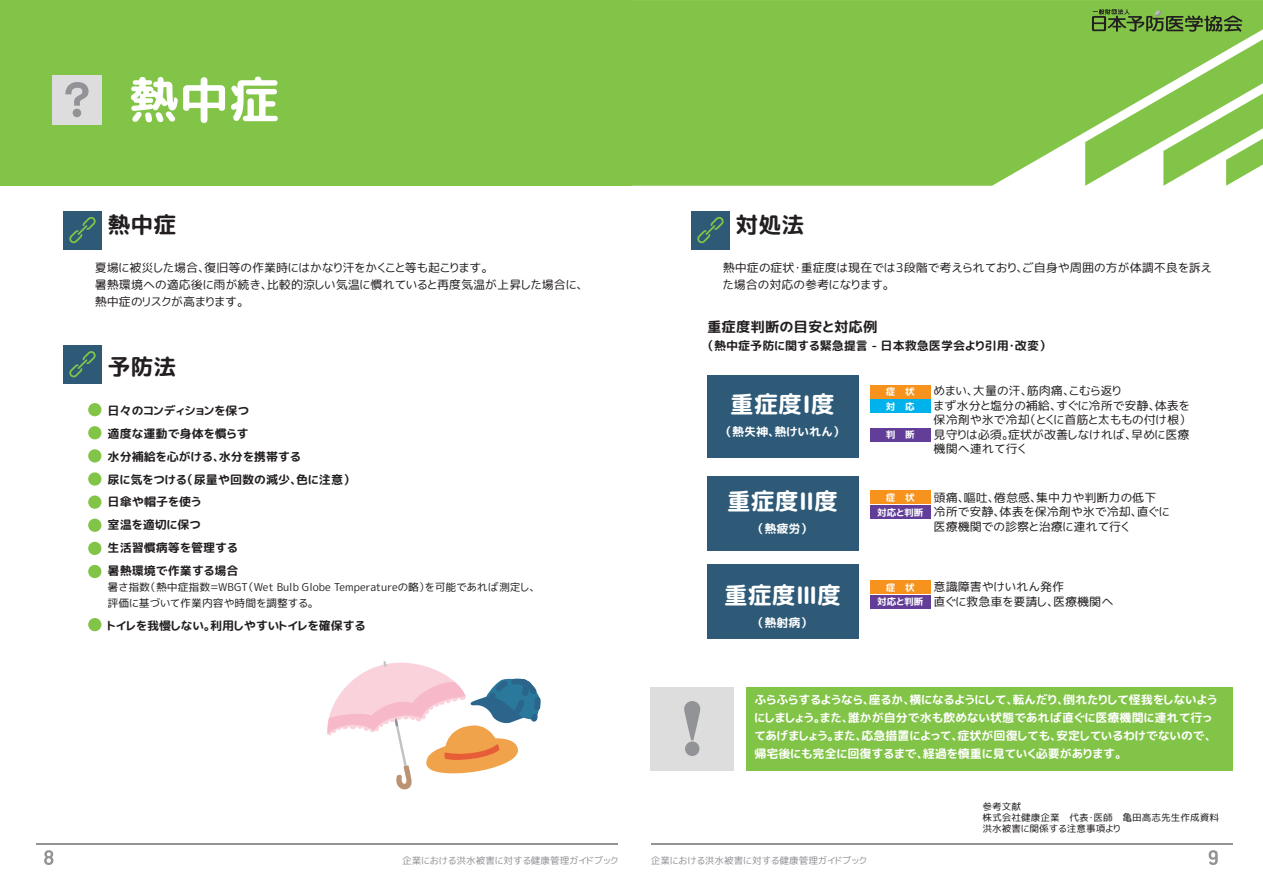
<style>
.page{position:relative;width:1263px;height:893px;background:#fff}
.page>*{position:absolute;margin:0;border:0;box-sizing:border-box;transform-origin:0 0}
.t1{font:50.4px "rounded x mgenplus 2 cp bold";color:#fff}
.t2{font:24.15px "rounded x mgenplus 2 cp bold";color:#fff}
.t3{font:22.95px "rounded x mgenplus 2 cp bold";color:#231f20}
.t4{font:14.55px "rounded x mgenplus 2 cp bold";color:#231f20}
.t5{font:12.15px/14.5px "rounded x mgenplus 2 cp regular";color:#231f20}
.t6{font:12.15px/18.1px "rounded x mgenplus 2 cp bold";color:#fff}
.t7{font:12.15px/23px "rounded x mgenplus 2 cp bold";color:#231f20}
.t8{font:10.8px/15.8px "rounded x mgenplus 2 cp regular";color:#231f20}
.t9{font:9.6px "rounded x mgenplus 2 cp regular";color:#929397}
.t10{font:9.6px/10.8px "rounded x mgenplus 2 cp regular";color:#231f20}
.t11{font:9.6px/14.7px "rounded x mgenplus 2 cp bold";color:#fff;text-align:center}
</style>
<div class="page">
<div style="left:0;top:0;width:631px;height:186px;background:#82c447"></div>
<svg style="left:44px;top:850px;width:9px;height:15px"></svg>
<hr style="left:36px;top:843px;width:582px;height:2px;background:#929397">
<div style="left:650px;top:687px;width:84px;height:83px;background:#ddddde"></div>
<div style="left:747px;top:687px;width:486px;height:83px;background:#82c447"></div>
<svg style="left:631px;top:0;width:632px;height:186px;background:#8cc855"></svg>
<hr style="left:651px;top:843px;width:582px;height:1px;background:#929397">
<div style="left:52px;top:75px;width:50px;height:50px;background:#ddddde"></div>
<div style="left:691px;top:211px;width:39px;height:38px;background:#2e5a78"></div>
<div style="left:63px;top:345px;width:39px;height:39px;background:#2e5a78"></div>
<div style="left:63px;top:211px;width:39px;height:38px;background:#2e5a78"></div>
<div style="left:870px;top:385px;width:61px;height:13px;background:#f7931d"></div>
<div style="left:870px;top:399px;width:61px;height:14px;background:#00b2eb"></div>
<div style="left:870px;top:428px;width:61px;height:13px;background:#623e99"></div>
<div style="left:870px;top:490px;width:61px;height:14px;background:#f7931d"></div>
<div style="left:870px;top:505px;width:61px;height:13px;background:#623e99"></div>
<div style="left:870px;top:580px;width:61px;height:14px;background:#f7931d"></div>
<div style="left:870px;top:595px;width:61px;height:13px;background:#623e99"></div>
<div style="left:707px;top:375px;width:151px;height:82px;background:#2e5a78"></div>
<div style="left:707px;top:477px;width:151px;height:74px;background:#2e5a78"></div>
<div style="left:707px;top:564px;width:151px;height:75px;background:#2e5a78"></div>
<div style="left:88px;top:618px;width:13px;height:13px;background:#82c447;border-radius:50%"></div>
<div style="left:88px;top:565px;width:13px;height:13px;background:#82c447;border-radius:50%"></div>
<div style="left:88px;top:542px;width:13px;height:13px;background:#82c447;border-radius:50%"></div>
<div style="left:88px;top:519px;width:13px;height:13px;background:#82c447;border-radius:50%"></div>
<div style="left:88px;top:495px;width:13px;height:14px;background:#82c447;border-radius:50%"></div>
<div style="left:88px;top:472px;width:13px;height:14px;background:#82c447;border-radius:50%"></div>
<div style="left:88px;top:449px;width:13px;height:13px;background:#82c447;border-radius:50%"></div>
<div style="left:88px;top:426px;width:13px;height:13px;background:#82c447;border-radius:50%"></div>
<div style="left:88px;top:403px;width:13px;height:13px;background:#82c447;border-radius:50%"></div>
<svg style="left:327px;top:661px;width:214px;height:129px"></svg>
<svg style="left:65px;top:82px;width:24px;height:24px"></svg>
<div style="left:73px;top:109px;width:7px;height:7px;background:#929397;border-radius:50%"></div>
<div style="left:73px;top:109px;width:8px;height:8px;border:2px solid #929397;border-radius:50%"></div>
<svg style="left:69px;top:351px;width:27px;height:26px"></svg>
<svg style="left:69px;top:217px;width:27px;height:26px"></svg>
<svg style="left:697px;top:217px;width:27px;height:26px"></svg>
<svg style="left:684px;top:701px;width:16px;height:55px"></svg>
<svg style="left:1092px;top:9px;width:150px;height:23px;background:#638d3a"></svg>
<svg style="left:1209px;top:850px;width:9px;height:15px"></svg>
<h1 class="t1" style="left:128px;top:64px;width:153px">熱中症</h1>
<h3 class="t3" style="left:108px;top:209px;width:70px">熱中症</h3>
<p class="t5" style="left:95px;top:259px;width:489px;line-height:17px">夏場に被災した場合、復旧等の作業時にはかなり汗をかくこと等も起こります。<br>暑熱環境への適応後に雨が続き、比較的涼しい気温に慣れていると再度気温が上昇した場合に、熱中症のリスクが高まります。</p>
<h3 class="t3" style="left:108px;top:350px;width:70px">予防法</h3>
<p class="t7" style="left:108px;top:399px;width:244px">日々のコンディションを保つ<br>適度な運動で身体を慣らす<br>水分補給を心がける、水分を携帯する<br>尿に気をつける（尿量や回数の減少、色に注意）日傘や帽子を使う<br>室温を適切に保つ<br>生活習慣病等を管理する<br>暑熱環境で作業する場合</p>
<p class="t8" style="left:108px;top:579px;width:429px">暑さ指数（熱中症指数＝WBGT（Wet Bulb Globe Temperatureの略）を可能であれば測定し、評価に基づいて作業内容や時間を調整する。</p>
<p class="t7" style="left:108px;top:614px;width:259px">トイレを我慢しない。利用しやすいトイレを確保する</p>
<p class="t9" style="left:402px;top:854px;width:218px">企業における洪水被害に対する健康管理ガイドブック</p>
<h3 class="t3" style="left:735px;top:209px;width:70px">対処法</h3>
<p class="t5" style="left:723px;top:259px;width:491px;line-height:17px">熱中症の症状・重症度は現在では３段階で考えられており、ご自身や周囲の方が体調不良を訴えた場合の対応の参考になります。</p>
<p class="t4" style="left:707px;top:316px;width:172px">重症度判断の目安と対応例</p>
<p class="t7" style="left:707px;top:334px;width:341px">（熱中症予防に関する緊急提言 - 日本救急医学会より引用・改変）</p>
<h2 class="t2" style="left:730px;top:387px;width:107px">重症度I度</h2>
<p class="t6" style="left:725px;top:422px;width:116px">（熱失神、熱けいれん）</p>
<h2 class="t2" style="left:727px;top:484px;width:113px">重症度Ⅱ度</h2>
<p class="t6" style="left:757px;top:520px;width:52px">（熱疲労）</p>
<h2 class="t2" style="left:724px;top:578px;width:119px">重症度Ⅲ度</h2>
<p class="t6" style="left:757px;top:613px;width:52px">（熱射病）</p>
<p class="t11" style="left:886px;top:385px;width:30px;line-height:14.2px;text-align:left">症　状対　応</p>
<p class="t11" style="left:886px;top:427px;width:30px">判　断</p>
<p class="t11" style="left:877px;top:490px;width:48px">症　状<br>対応と判断</p>
<p class="t5" style="left:933px;top:384px;width:258px">めまい、大量の汗、筋肉痛、こむら返り<br>まず水分と塩分の補給、すぐに冷所で安静、体表を保冷剤や氷で冷却（とくに首筋と太ももの付け根）見守りは必須。症状が改善しなければ、早めに医療機関へ連れて行く</p>
<p class="t5" style="left:933px;top:490px;width:237px">頭痛、嘔吐、倦怠感、集中力や判断力の低下冷所で安静、体表を保冷剤や氷で冷却、直ぐに医療機関での診察と治療に連れて行く</p>
<p class="t11" style="left:877px;top:580px;width:48px">症　状<br>対応と判断</p>
<p class="t5" style="left:933px;top:580px;width:181px">意識障害やけいれん発作<br>直ぐに救急車を要請し、医療機関へ</p>
<p class="t6" style="left:754px;top:690px;width:464px">ふらふらするようなら、座るか、横になるようにして、転んだり、倒れたりして怪我をしないようにしましょう。また、誰かが自分で水も飲めない状態であれば直ぐに医療機関に連れて行ってあげましょう。また、応急措置によって、症状が回復しても、安定しているわけでないので、帰宅後にも完全に回復するまで、経過を慎重に見ていく必要があります。</p>
<p class="t9" style="left:651px;top:853px;width:218px">企業における洪水被害に対する健康管理ガイドブック</p>
<p class="t10" style="left:982px;top:801px;width:238px">参考文献<br>株式会社健康企業　代表・医師　亀田高志先生作成資料洪水被害に関係する注意事項より</p>
</div>
